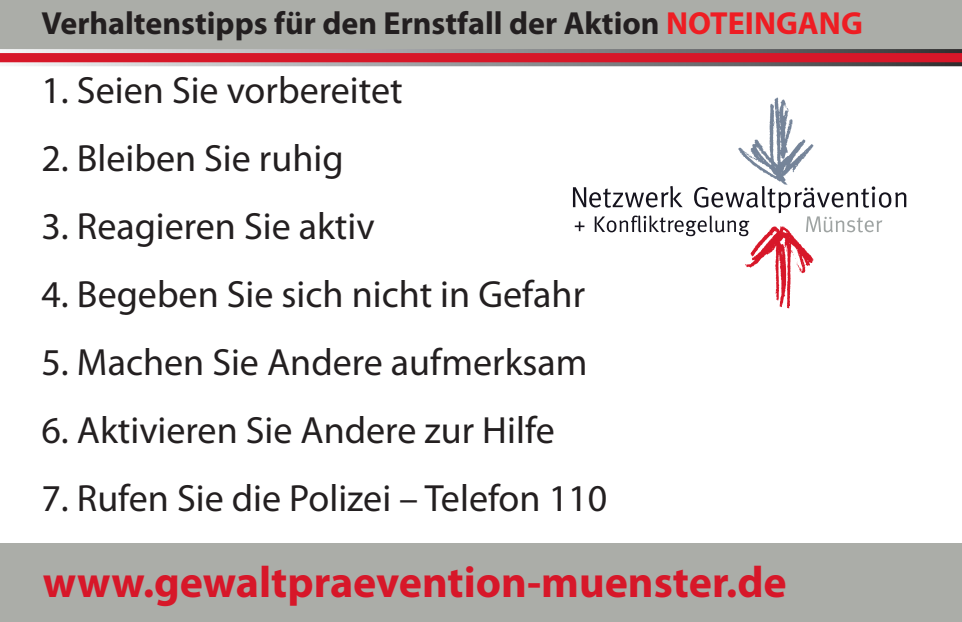
<style>
.page{position:relative;width:962px;height:622px;background:#fff}
.page>*{position:absolute;margin:0;border:0;box-sizing:border-box;transform-origin:0 0}
.t1{font:700 44px "Myriad Pro";color:#d71729}
.t2{font:38px "Myriad Pro";color:#231f20}
.t3{font:700 32px "Myriad Pro";color:#231f20}
.s1{color:#ee1d23}
</style>
<div class="page">
<div style="left:0;top:0;width:962px;height:55px;background:#abada8"></div>
<div style="left:0;top:543px;width:962px;height:79px;background:#abada8"></div>
<svg style="left:573px;top:186px;width:333px;height:50px"></svg>
<img style="left:738px;top:97px;width:76px;height:88px">
<img style="left:742px;top:222px;width:74px;height:87px">
<svg style="left:0;top:49px;width:962px;height:17px;background:#b8515b"></svg>
<p class="t3" style="left:41px;top:3px;width:823px">Verhaltenstipps für den Ernstfall der Aktion <span class="s1">NOTEINGANG</span></p>
<p class="t2" style="left:41px;top:67px;width:363px">1. Seien Sie vorbereitet</p>
<p class="t2" style="left:41px;top:135px;width:304px">2. Bleiben Sie ruhig</p>
<p class="t2" style="left:41px;top:203px;width:335px">3. Reagieren Sie aktiv</p>
<p class="t2" style="left:41px;top:271px;width:545px">4. Begeben Sie sich nicht in Gefahr</p>
<p class="t2" style="left:41px;top:339px;width:547px">5. Machen Sie Andere aufmerksam</p>
<p class="t2" style="left:41px;top:407px;width:515px">6. Aktivieren Sie Andere zur Hilfe</p>
<p class="t2" style="left:41px;top:475px;width:567px">7. Rufen Sie die Polizei – Telefon 110</p>
<p class="t1" style="left:43px;top:553px;width:745px">www.gewaltpraevention-muenster.de</p>
</div>
